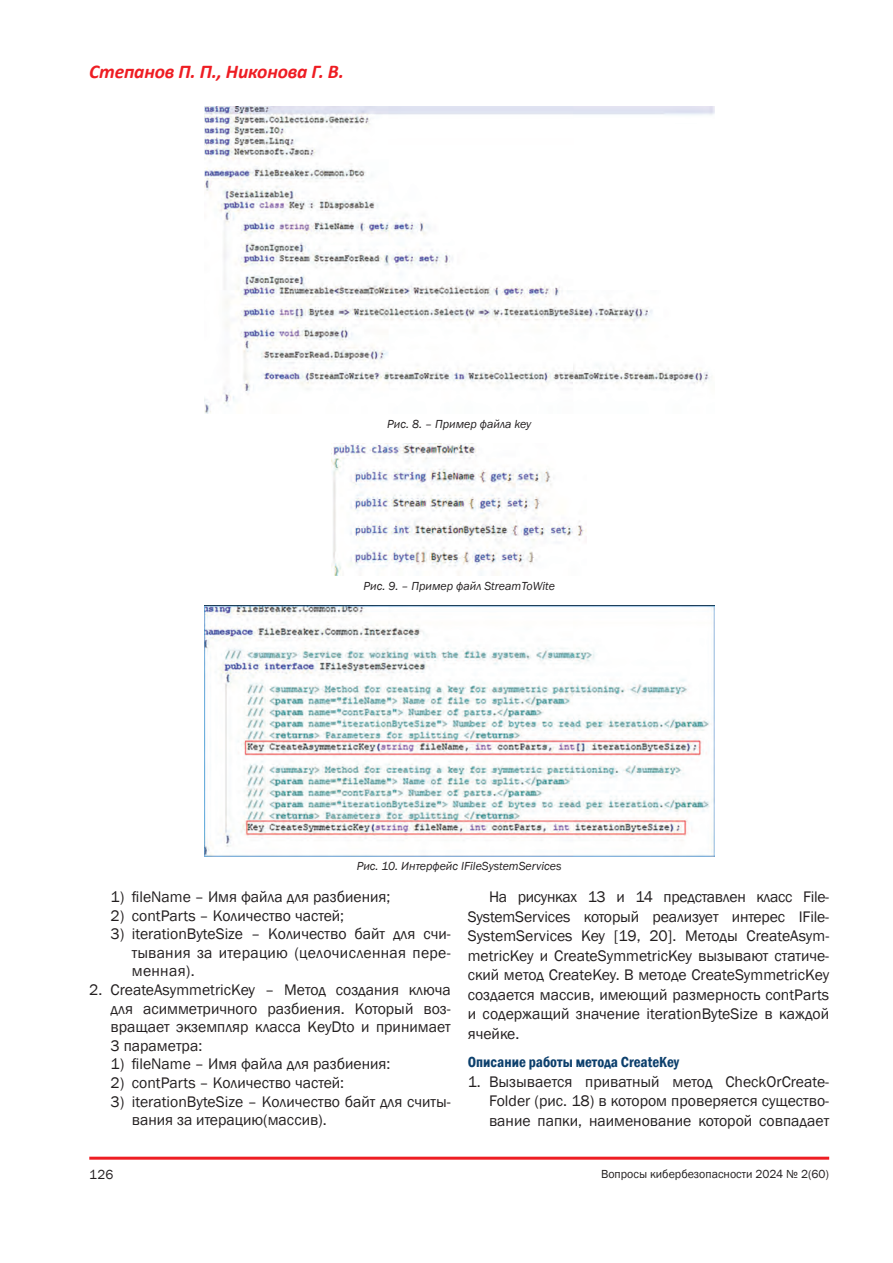
<style>
.page{position:relative;width:893px;height:1263px;background:#fff}
.page>*{position:absolute;margin:0;border:0;box-sizing:border-box;transform-origin:0 0}
.t1{font:italic 700 19.5px "Calibri";letter-spacing:-.01em;color:#ee1d23}
.t2{font:15.75px/19.5px "Franklin Gothic";color:#231f20;text-align:justify}
.t3{font:600 condensed 15px "Franklin Gothic";color:#0c3f6c}
.t4{font:13.5px "Franklin Gothic";color:#231f20}
.t5{font:italic 12px "Franklin Gothic";color:#231f20}
.t6{font:12px "Franklin Gothic";color:#231f20}
</style>
<div class="page">
<hr style="left:89px;top:1157px;width:740px;height:3px;background:#ee1d23">
<img style="left:204px;top:106px;width:510px;height:308px">
<img style="left:332px;top:443px;width:255px;height:132px">
<img style="left:204px;top:605px;width:510px;height:251px">
<p class="t1" style="left:89px;top:58px;width:256px">Степанов П. П., Никонова Г. В.</p>
<p class="t5" style="left:387px;top:417px;width:146px">Рис. 8. – Пример файла key</p>
<p class="t5" style="left:364px;top:578px;width:193px">Рис. 9. – Пример файл StreamToWite</p>
<p class="t5" style="left:357px;top:859px;width:207px">Рис. 10. Интерфейс IFileSystemServices</p>
<p class="t2" style="left:111px;top:887px;width:281px">1) fileName – Имя файла для разбиения;</p>
<p class="t2" style="left:111px;top:906px;width:235px">2) contParts – Количество частей;</p>
<p class="t2" style="left:132px;top:925px;width:320px;line-height:18.6px;text-indent:-21px">3) iterationByteSize – Количество байт для счи&shy;тывания за итерацию (целочисленная пере&shy;менная).</p>
<p class="t2" style="left:111px;top:981px;width:342px;line-height:18.6px;text-indent:-21px">2. CreateAsymmetricKey – Метод создания ключа для асимметричного разбиения. Который воз&shy;вращает экземпляр класса KeyDto и принимает 3 параметра:</p>
<p class="t2" style="left:111px;top:1055px;width:281px">1) fileName – Имя файла для разбиения:</p>
<p class="t2" style="left:111px;top:1073px;width:235px">2) contParts – Количество частей:</p>
<p class="t2" style="left:132px;top:1092px;width:320px;line-height:18.6px;text-indent:-21px">3) iterationByteSize – Количество байт для считы&shy;вания за итерацию(массив).</p>
<p class="t2" style="left:468px;top:887px;width:363px;text-align:left;text-indent:21px">На рисунках 13 и 14 представлен класс File-- SystemServices который реализует интерес IFile-SystemServices Key [19, 20]. Методы CreateAsym&shy;metricKey и CreateSymmetricKey вызывают статиче&shy;ский метод CreateKey. В методе CreateSymmetricKey создается массив, имеющий размерность contParts и содержащий значение iterationByteSize в каждой ячейке.</p>
<p class="t3" style="left:468px;top:1052px;width:213px">Описание работы метода CreateKey</p>
<p class="t2" style="left:489px;top:1072px;width:342px;text-indent:-21px">1. Вызывается приватный метод CheckOrCreate-Folder (рис. 18) в котором проверяется существо&shy;вание папки, наименование которой совпадает</p>
<p class="t4" style="left:89px;top:1166px;width:26px">126</p>
<p class="t6" style="left:601px;top:1166px;width:230px">Вопросы кибербезопасности 2024 № 2(60)</p>
</div>
